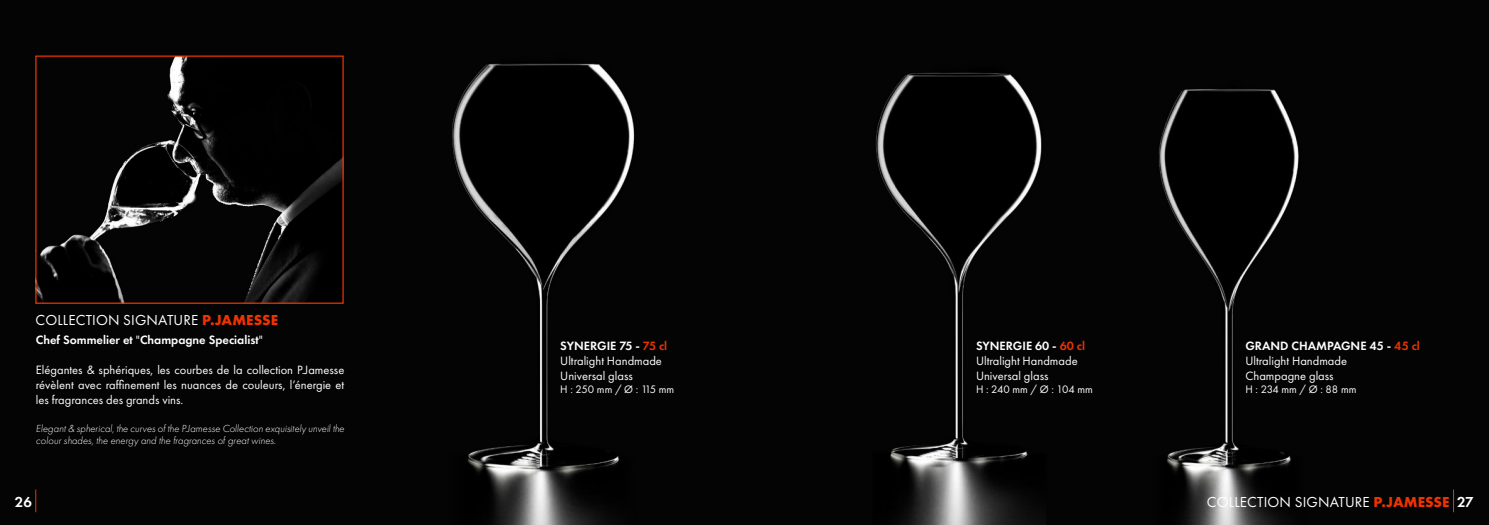
<style>
.page{position:relative;width:1489px;height:525px;background:#fff}
.page>*{position:absolute;margin:0;border:0;box-sizing:border-box;transform-origin:0 0}
.t1{font:15px "Futura PT";letter-spacing:.01em;color:#fff}
.t2{font:600 15px "Futura PT";color:#fff}
.t3{font:12.5px/15px "Futura PT";color:#fff}
.t4{font:600 12.5px "Futura PT";color:#fff}
.t5{font:11.25px "Futura PT";color:#fff}
.t6{font:11.25px "Futura PT";letter-spacing:-.02em;color:#fff}
.t7{font:italic 300 10.62px/12.8px "Futura PT";color:#fff}
.s1{font-weight:700;color:#e30}
.s2{font-weight:400}
.s3{font-weight:600}
.s4{font-weight:600;color:#e30}
</style>
<div class="page">
<div style="left:0;top:0;width:1488px;height:524px;background:#040405"></div>
<img style="left:875px;top:73px;width:167px;height:451px">
<img style="left:1159px;top:89px;width:140px;height:435px">
<img style="left:452px;top:63px;width:183px;height:461px">
<img style="left:37px;top:57px;width:305px;height:244px">
<div style="left:35px;top:55px;width:309px;height:248px;border:1px solid #e30"></div>
<svg style="left:35px;top:489px;width:1px;height:23px"></svg>
<p class="t1" style="left:36px;top:312px;width:244px">COLLECTION SIGNATURE <span class="s1">P.JAMESSE</span></p>
<p class="t4" style="left:36px;top:332px;width:228px">Chef Sommelier et <span class="s2">"</span>Champagne Specialist<span class="s2">"</span></p>
<p class="t3" style="left:36px;top:362px;width:310px;text-align:justify">Elégantes &amp; sphériques, les courbes de la collection P.Jamesse révèlent avec raffinement les nuances de couleurs, l’énergie et les fragrances des grands vins.</p>
<p class="t7" style="left:36px;top:422px;width:310px">Elegant &amp; spherical, the curves of the P.Jamesse Collection exquisitely unveil the colour shades, the energy and the fragrances of great wines.</p>
<p class="t3" style="left:560px;top:338px;width:108px"><span class="s3">SYNERGIE 75 -</span> <span class="s4">75 cl<br></span>Ultralight Handmade<br>Universal glass</p>
<p class="t6" style="left:560px;top:383px;width:115px">H : 250 mm / Ø : 115 mm</p>
<p class="t3" style="left:975px;top:338px;width:110px"><span class="s3">SYNERGIE 60 -</span> <span class="s4">60 cl<br></span>Ultralight Handmade<br>Universal glass</p>
<p class="t5" style="left:975px;top:383px;width:118px">H : 240 mm / Ø : 104 mm</p>
<p class="t3" style="left:1245px;top:338px;width:176px"><span class="s3">GRAND CHAMPAGNE 45 -</span> <span class="s4">45 cl<br></span>Ultralight Handmade<br>Champagne glass</p>
<p class="t5" style="left:1245px;top:383px;width:112px">H : 234 mm / Ø : 88 mm</p>
<p class="t2" style="left:15px;top:492px;width:19px">26</p>
<p class="t1" style="left:1206px;top:493px;width:268px">COLLECTION SIGNATURE <span class="s1">P.JAMESSE</span> <span class="s3">27</span></p>
</div>
